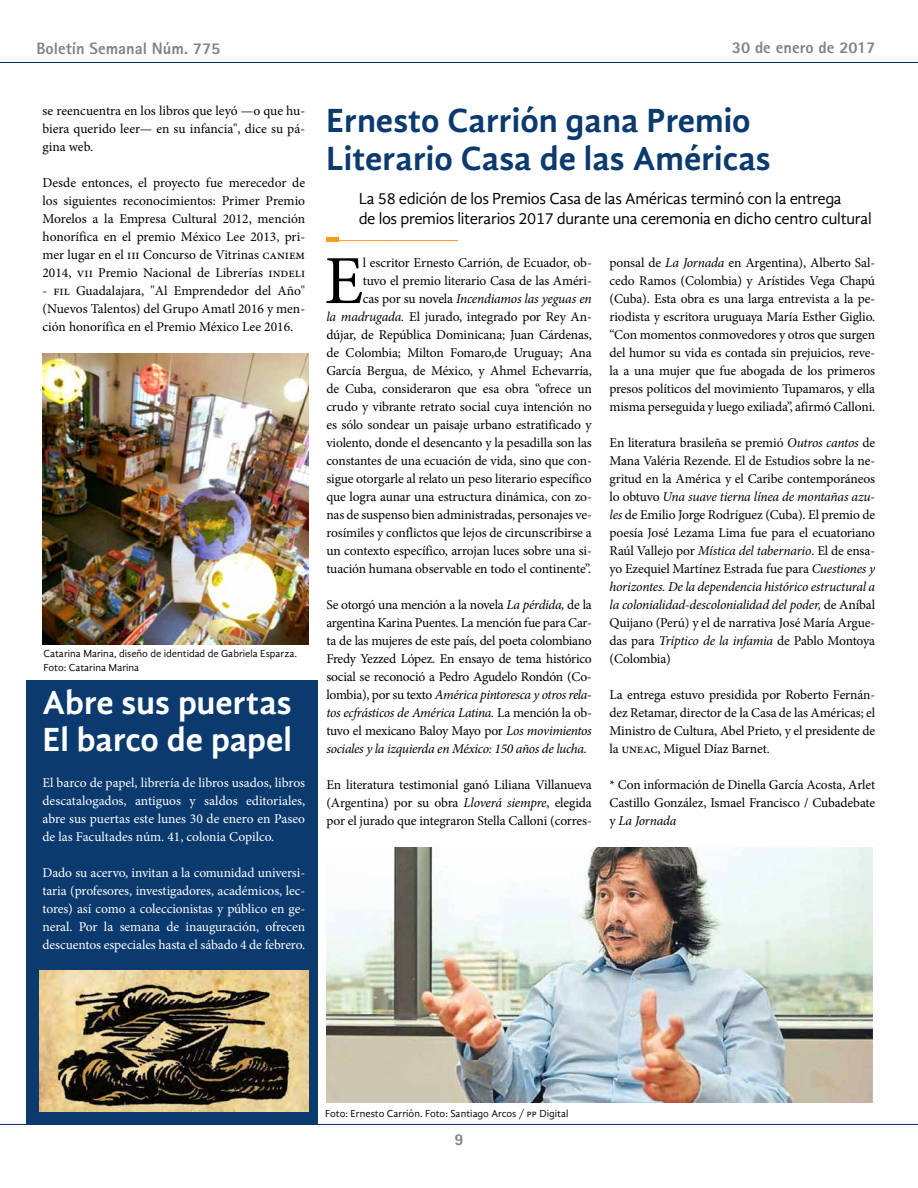
<style>
.page{position:relative;width:918px;height:1188px;background:#fff}
.page>*{position:absolute;margin:0;border:0;box-sizing:border-box;transform-origin:0 0}
.t1{font:68.85px "Minion Pro";color:#000}
.t2{font:700 34.5px/37.5px "Gandhi Sans";color:#0a3a6e}
.t3{font:700 34.5px/37.5px "Gandhi Sans";color:#fff}
.t4{font:16.5px/19.5px "Gandhi Sans";letter-spacing:-.02em;color:#000}
.t5{font:800 16.5px "Rotis Sans Serif";color:#808285}
.t6{font:13.5px/18px "Minion Pro";letter-spacing:-.01em;color:#000;text-align:justify}
.t7{font:13.5px/18px "Minion Pro";letter-spacing:-.01em;color:#fff;text-align:justify}
.t8{font:10.5px/13.5px "Gandhi Sans";color:#000}
.s1{font-style:italic}
</style>
<div class="page">
<hr style="left:0;top:62px;width:918px;height:1px;background:#00295c">
<hr style="left:0;top:1124px;width:918px;height:1px;background:#00295c">
<div style="left:26px;top:680px;width:291px;height:444px;background:#0a3a6e"></div>
<img style="left:43px;top:353px;width:265px;height:291px">
<img style="left:40px;top:971px;width:268px;height:141px">
<hr style="left:326px;top:240px;width:132px;height:1px;background:#f99d1c">
<hr style="left:326px;top:237px;width:12px;height:4px;background:#f99d1c">
<img style="left:326px;top:847px;width:547px;height:256px">
<p class="t5" style="left:36px;top:38px;width:185px">Boletín Semanal Núm. 775</p>
<p class="t5" style="left:732px;top:37px;width:145px">30 de enero de 2017</p>
<p class="t6" style="left:43px;top:102px;width:264px">se reencuentra en los libros que leyó —o que hu&shy;biera querido leer— en su infancia", dice su pá&shy;gina web.</p>
<p class="t6" style="left:43px;top:174px;width:264px">Desde entonces, el proyecto fue merecedor de los siguientes reconocimientos: Primer Premio Morelos a la Empresa Cultural 2012, mención honorífica en el premio México Lee 2013, pri&shy;mer lugar en el iii Concurso de Vitrinas caniem 2014, vii Premio Nacional de Librerías indeli</p>
<p class="t6" style="left:43px;top:282px;width:264px">- fil Guadalajara, "Al Emprendedor del Año" (Nuevos Talentos) del Grupo Amatl 2016 y men&shy;ción honorífica en el Premio México Lee 2016.</p>
<p class="t8" style="left:44px;top:647px;width:255px">Catarina Marina, diseño de identidad de Gabriela Esparza.<br>Foto: Catarina Marina</p>
<h2 class="t3" style="left:43px;top:683px;width:251px">Abre sus puertas<br>El barco de papel</h2>
<p class="t7" style="left:43px;top:774px;width:264px">El barco de papel, librería de libros usados, libros descatalogados, antiguos y saldos editoriales, abre sus puertas este lunes 30 de enero en Paseo de las Facultades núm. 41, colonia Copilco.</p>
<p class="t7" style="left:43px;top:864px;width:264px">Dado su acervo, invitan a la comunidad universi&shy;taria (profesores, investigadores, académicos, lec&shy;tores) así como a coleccionistas y público en ge&shy;neral. Por la semana de inauguración, ofrecen descuentos especiales hasta el sábado 4 de febrero.</p>
<h2 class="t2" style="left:326px;top:102px;width:446px">Ernesto Carrión gana Premio<br>Literario Casa de las Américas</h2>
<p class="t4" style="left:359px;top:189px;width:515px">La 58 edición de los Premios Casa de las Américas terminó con la entrega<br>de los premios literarios 2017 durante una ceremonia en dicho centro cultural</p>
<p class="t6" style="left:610px;top:254px;width:267px">ponsal de <span class="s1">La Jornada</span> en Argentina), Alberto Sal&shy;cedo Ramos (Colombia) y Arístides Vega Chapú (Cuba). Esta obra es una larga entrevista a la pe&shy;riodista y escritora uruguaya María Esther Giglio. “Con momentos conmovedores y otros que surgen del humor su vida es contada sin prejuicios, reve&shy;la a una mujer que fue abogada de los primeros presos políticos del movimiento Tupamaros, y ella misma perseguida y luego exiliada”, afirmó Calloni.</p>
<p class="t6" style="left:610px;top:434px;width:267px">En literatura brasileña se premió <span class="s1">Outros cantos</span> de Mana Valéria Rezende. El de Estudios sobre la ne&shy;gritud en la América y el Caribe contemporáneos lo obtuvo <span class="s1">Una suave tierna línea de montañas azu&shy;les</span> de Emilio Jorge Rodríguez (Cuba). El premio de poesía José Lezama Lima fue para el ecuatoriano Raúl Vallejo por <span class="s1">Mística del tabernario</span>. El de ensa&shy;yo Ezequiel Martínez Estrada fue para <span class="s1">Cuestiones y horizontes. De la dependencia histórico estructural a la colonialidad-descolonialidad del poder,</span> de Aníbal Quijano (Perú) y el de narrativa José María Argue&shy;das para <span class="s1">Tríptico de la infamia</span> de Pablo Montoya (Colombia)</p>
<p class="t6" style="left:610px;top:686px;width:267px">La entrega estuvo presidida por Roberto Fernán&shy;dez Retamar, director de la Casa de las Américas; el Ministro de Cultura, Abel Prieto, y el presidente de la uneac, Miguel Díaz Barnet.</p>
<p class="t6" style="left:610px;top:776px;width:267px">* Con información de Dinella García Acosta, Arlet Castillo González, Ismael Francisco / Cubadebate y <span class="s1">La Jornada</span></p>
<p class="t6" style="left:326px;top:254px;width:267px;text-align:right">l escritor Ernesto Carrión, de Ecuador, ob-<br>tuvo el premio literario Casa de las Améri-<br>cas por su novela <span class="s1">Incendiamos las yeguas en<br>la madrugada.</span> El jurado, integrado por Rey An&shy;dújar, de República Dominicana; Juan Cárdenas, de Colombia; Milton Fomaro,de Uruguay; Ana García Bergua, de México, y Ahmel Echevarría, de Cuba, consideraron que esa obra “ofrece un crudo y vibrante retrato social cuya intención no es sólo sondear un paisaje urbano estratificado y violento, donde el desencanto y la pesadilla son las constantes de una ecuación de vida, sino que con&shy;sigue otorgarle al relato un peso literario específico que logra aunar una estructura dinámica, con zo&shy;nas de suspenso bien administradas, personajes ve&shy;rosímiles y conflictos que lejos de circunscribirse a un contexto específico, arrojan luces sobre una si&shy;tuación humana observable en todo el continente”.</p>
<p class="t6" style="left:326px;top:596px;width:267px">Se otorgó una mención a la novela <span class="s1">La pérdida,</span> de la argentina Karina Puentes. La mención fue para Car&shy;ta de las mujeres de este país, del poeta colombiano Fredy Yezzed López. En ensayo de tema histórico social se reconoció a Pedro Agudelo Rondón (Co&shy;lombia), por su texto <span class="s1">América pintoresca y otros rela&shy;tos ecfrásticos de América Latina.</span> La mención la ob&shy;tuvo el mexicano Baloy Mayo por <span class="s1">Los movimientos sociales y la izquierda en México: 150 años de lucha.</span></p>
<p class="t6" style="left:326px;top:776px;width:267px">En literatura testimonial ganó Liliana Villanueva (Argentina) por su obra <span class="s1">Lloverá siempre</span>, elegida por el jurado que integraron Stella Calloni (corres-</p>
<h1 class="t1" style="left:324px;top:235px;width:41px">E</h1>
<p class="t8" style="left:325px;top:1106px;width:245px">Foto: Ernesto Carrión. Foto: Santiago Arcos / pp Digital</p>
<p class="t5" style="left:455px;top:1129px;width:11px">9</p>
</div>
